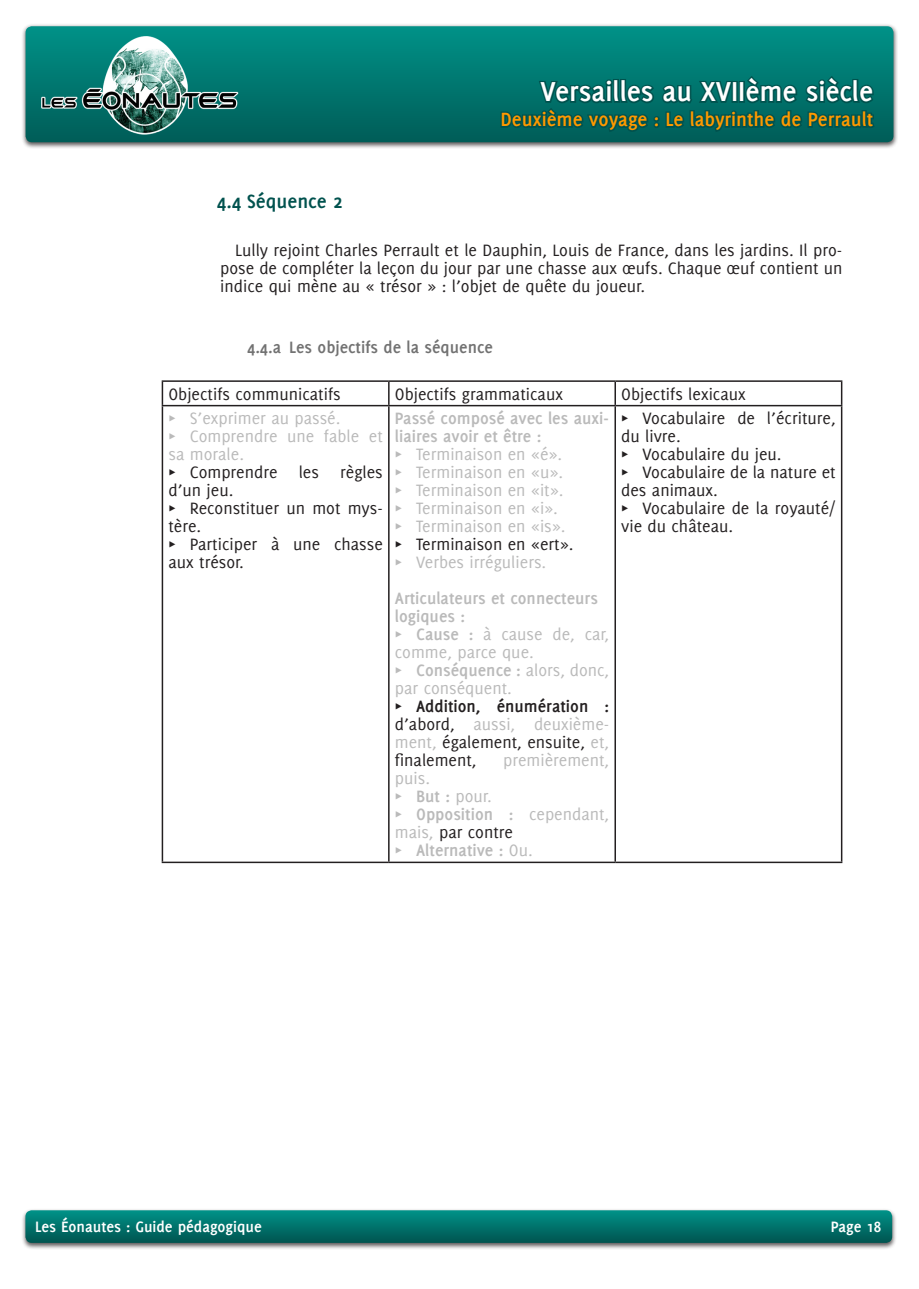
<style>
.page{position:relative;width:919px;height:1289px;background:#fff}
.page>*{position:absolute;margin:0;border:0;box-sizing:border-box;transform-origin:0 0}
.t1{font:700 30px "Delicious";color:#fff}
.t2{font:700 21px "Delicious";color:#fe9900}
.t3{font:700 21px "Delicious";color:#00524e}
.t4{font:18px/18px "Delicious";color:#231f20}
.t5{font:18px/18px "Delicious";color:#bababa}
.t6{font:700 18px/18px "Delicious";color:#bababa}
.t7{font:700 18px "Delicious";color:#727272}
.t8{font:700 16.5px "Delicious";color:#fff}
.s1{font-weight:700}
.s2{color:#231f20}
.s3{font-weight:700;color:#231f20}
</style>
<div class="page">
<div style="left:21px;top:24px;width:876px;height:125px;background:#231f20;opacity:.75"></div>
<svg style="left:26px;top:26px;width:867px;height:116px;background:#007c74"></svg>
<div style="left:21px;top:1207px;width:875px;height:42px;background:#231f20;opacity:.75"></div>
<svg style="left:25px;top:1210px;width:867px;height:32px;background:#02746d"></svg>
<img style="left:41px;top:36px;width:198px;height:98px">
<svg style="left:499px;top:73px;width:377px;height:76px;background:#106964"></svg>
<hr style="left:162px;top:380px;width:227px;height:2px;background:#231f20">
<svg style="left:162px;top:382px;width:1px;height:23px"></svg>
<hr style="left:389px;top:380px;width:226px;height:2px;background:#231f20">
<svg style="left:388px;top:382px;width:1px;height:23px"></svg>
<hr style="left:615px;top:380px;width:227px;height:2px;background:#231f20">
<hr style="left:614px;top:382px;width:2px;height:23px;background:#231f20">
<hr style="left:840px;top:382px;width:2px;height:23px;background:#231f20">
<hr style="left:162px;top:405px;width:227px;height:1px;background:#231f20">
<hr style="left:162px;top:406px;width:1px;height:455px;background:#231f20">
<hr style="left:389px;top:405px;width:226px;height:1px;background:#231f20">
<hr style="left:388px;top:406px;width:1px;height:455px;background:#231f20">
<hr style="left:615px;top:405px;width:227px;height:1px;background:#231f20">
<hr style="left:614px;top:406px;width:2px;height:455px;background:#231f20">
<hr style="left:840px;top:406px;width:2px;height:455px;background:#231f20">
<hr style="left:162px;top:861px;width:227px;height:2px;background:#231f20">
<hr style="left:389px;top:861px;width:226px;height:2px;background:#231f20">
<hr style="left:615px;top:861px;width:227px;height:2px;background:#231f20">
<h1 class="t1" style="left:540px;top:74px;width:334px">Versailles au XVIIème siècle</h1>
<p class="t2" style="left:500px;top:107px;width:374px">Deuxième voyage : Le labyrinthe de Perrault</p>
<p class="t3" style="left:217px;top:189px;width:127px">3.4 Séquence 2</p>
<p class="t4" style="left:220px;top:240px;width:623px;text-align:justify;text-indent:15px">Lully rejoint Charles Perrault et le Dauphin, Louis de France, dans les jardins. Il pro&shy;pose de compléter la leçon du jour par une chasse aux œufs. Chaque œuf contient un indice qui mène au « trésor » : l’objet de quête du joueur.</p>
<p class="t7" style="left:247px;top:337px;width:247px">3.4.a Les objectifs de la séquence</p>
<p class="t4" style="left:168px;top:384px;width:174px">Objectifs communicatifs</p>
<p class="t4" style="left:395px;top:384px;width:170px">Objectifs grammaticaux</p>
<p class="t4" style="left:621px;top:384px;width:126px">Objectifs lexicaux</p>
<p class="t5" style="left:168px;top:409px;width:216px">π S’exprimer au passé.<br>π Comprendre une fable et sa morale.</p>
<p class="t4" style="left:168px;top:463px;width:216px">π Comprendre les règles d’un jeu.<br>π Reconstituer un mot mys&shy;tère.<br>π Participer à une chasse aux trésor.</p>
<p class="t6" style="left:395px;top:409px;width:215px">Passé composé avec les auxi&shy;liaires avoir et être :</p>
<p class="t5" style="left:395px;top:445px;width:172px">π Terminaison en «é». π Terminaison en «u». π Terminaison en «it». π Terminaison en «i». π Terminaison en «is».</p>
<p class="t4" style="left:395px;top:535px;width:180px">π Terminaison en «ert».</p>
<p class="t5" style="left:395px;top:553px;width:153px">π Verbes irréguliers.</p>
<p class="t5" style="left:395px;top:589px;width:216px"><span class="s1">Articulateurs et connecteurs logiques :<br></span>π <span class="s1">Cause :</span> à cause de, car, comme, parce que.<br>π <span class="s1">Conséquence :</span> alors, donc, par conséquent.<br><span class="s2">π</span> <span class="s3">Addition, énumération : </span><span class="s2">d’abord,</span> aussi, deuxième&shy;ment, <span class="s2">également, ensuite,</span> et, <span class="s2">finalement,</span></p>
<p class="t4" style="left:621px;top:409px;width:216px">π Vocabulaire de l’écriture, du livre.<br>π Vocabulaire du jeu.<br>π Vocabulaire de la nature et des animaux.<br>π Vocabulaire de la royauté/ vie du château.</p>
<p class="t5" style="left:503px;top:751px;width:108px">premièrement,</p>
<p class="t5" style="left:395px;top:769px;width:216px">puis.<br>π <span class="s1">But :</span> pour.<br>π <span class="s1">Opposition :</span> cependant, mais, <span class="s2">par contre<br></span>π <span class="s1">Alternative :</span> Ou.</p>
<p class="t8" style="left:35px;top:1217px;width:228px">Les Éonautes : Guide pédagogique</p>
<p class="t8" style="left:830px;top:1217px;width:52px">Page 18</p>
</div>
